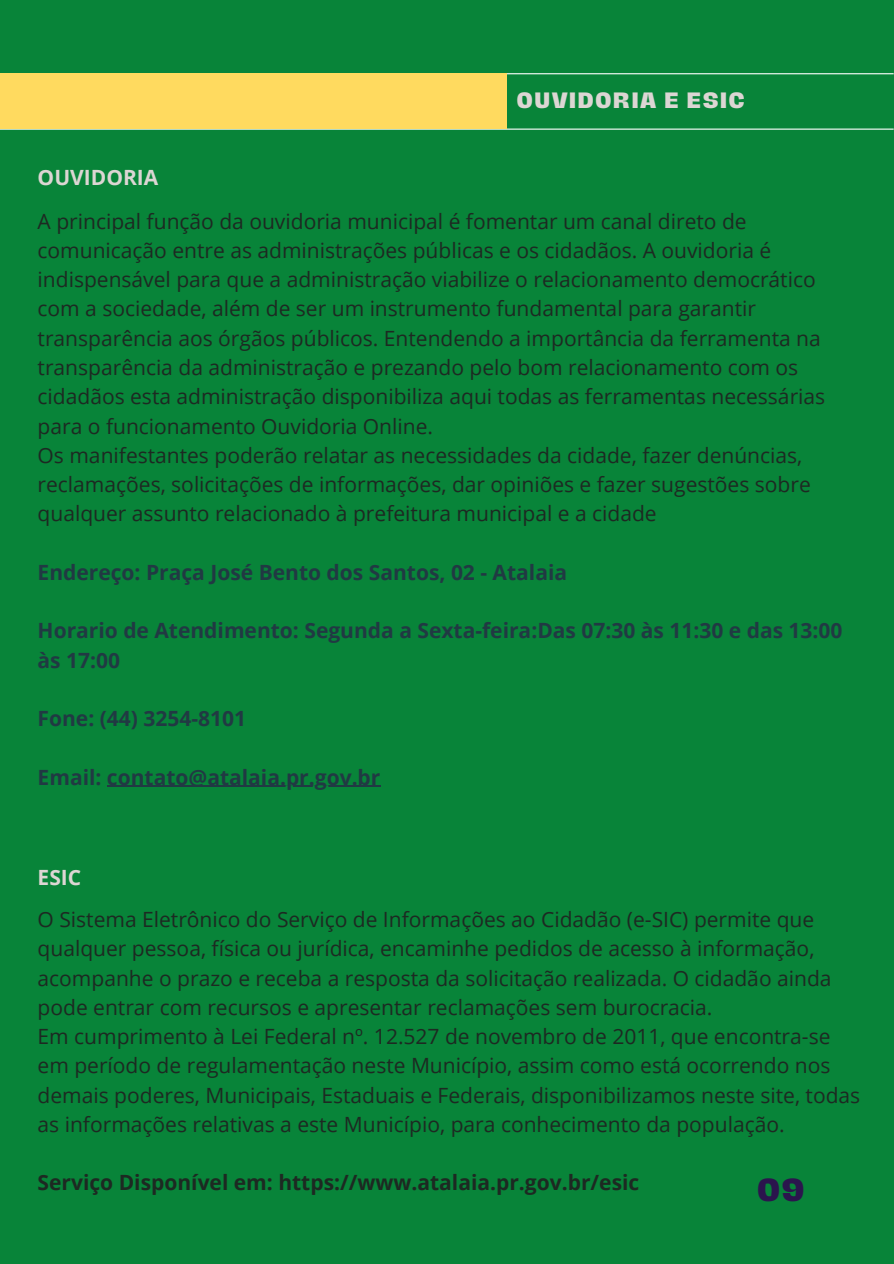
<style>
.page{position:relative;width:894px;height:1264px;background:#fff}
.page>*{position:absolute;margin:0;border:0;box-sizing:border-box;transform-origin:0 0}
.t1{font:800 29.25px "Hagrid";color:#2b154d}
.t2{font:21px/29.2px "Open Sans";color:#1d2922}
.t3{font:700 21px/29.2px "Open Sans";color:#213943}
.t4{font:700 21px "Open Sans";color:#1d2922}
.t5{font:700 21px "Open Sans";color:#dcd6d3}
.t6{font:800 20.4px "Hagrid";letter-spacing:.09em;color:#dcd6d3}
</style>
<div class="page">
<div style="left:0;top:0;width:893px;height:1263px;background:#088439"></div>
<hr style="left:107px;top:785px;width:273px;height:2px;background:#213943">
<hr style="left:0;top:129px;width:893px;height:1px;background:#fff">
<hr style="left:0;top:73px;width:893px;height:1px;background:#fff">
<div style="left:0;top:73px;width:506px;height:56px;background:#ffda5f"></div>
<h1 class="t6" style="left:516px;top:90px;width:229px">OUVIDORIA E ESIC</h1>
<h1 class="t5" style="left:38px;top:163px;width:122px">OUVIDORIA</h1>
<h1 class="t2" style="left:38px;top:206px;width:788px">A principal função da ouvidoria municipal é fomentar um canal direto de comunicação entre as administrações públicas e os cidadãos. A ouvidoria é indispensável para que a administração viabilize o relacionamento democrático com a sociedade, além de ser um instrumento fundamental para garantir transparência aos órgãos públicos. Entendendo a importância da ferramenta na transparência da administração e prezando pelo bom relacionamento com os cidadãos esta administração disponibiliza aqui todas as ferramentas necessárias para o funcionamento Ouvidoria Online.</h1>
<p class="t2" style="left:38px;top:440px;width:774px">Os manifestantes poderão relatar as necessidades da cidade, fazer denúncias, reclamações, solicitações de informações, dar opiniões e fazer sugestões sobre qualquer assunto relacionado à prefeitura municipal e a cidade</p>
<p class="t3" style="left:38px;top:557px;width:531px">Endereço: Praça José Bento dos Santos, 02 - Atalaia</p>
<h2 class="t3" style="left:38px;top:615px;width:806px">Horario de Atendimento: Segunda a Sexta-feira:Das 07:30 às 11:30 e das 13:00 às 17:00</h2>
<h2 class="t3" style="left:38px;top:703px;width:210px">Fone: (44) 3254-8101</h2>
<h2 class="t3" style="left:38px;top:762px;width:344px">Email: contato@atalaia.pr.gov.br</h2>
<p class="t5" style="left:38px;top:862px;width:45px">ESIC</p>
<h2 class="t2" style="left:38px;top:904px;width:795px">O Sistema Eletrônico do Serviço de Informações ao Cidadão (e-SIC) permite que qualquer pessoa, física ou jurídica, encaminhe pedidos de acesso à informação, acompanhe o prazo e receba a resposta da solicitação realizada. O cidadão ainda pode entrar com recursos e apresentar reclamações sem burocracia.</h2>
<p class="t2" style="left:38px;top:1021px;width:823px">Em cumprimento à Lei Federal nº. 12.527 de novembro de 2011, que encontra-se em período de regulamentação neste Município, assim como está ocorrendo nos demais poderes, Municipais, Estaduais e Federais, disponibilizamos neste site, todas as informações relativas a este Município, para conhecimento da população.</p>
<p class="t4" style="left:38px;top:1167px;width:603px">Serviço Disponível em: https://www.atalaia.pr.gov.br/esic</p>
<p class="t1" style="left:757px;top:1175px;width:48px">09</p>
</div>
